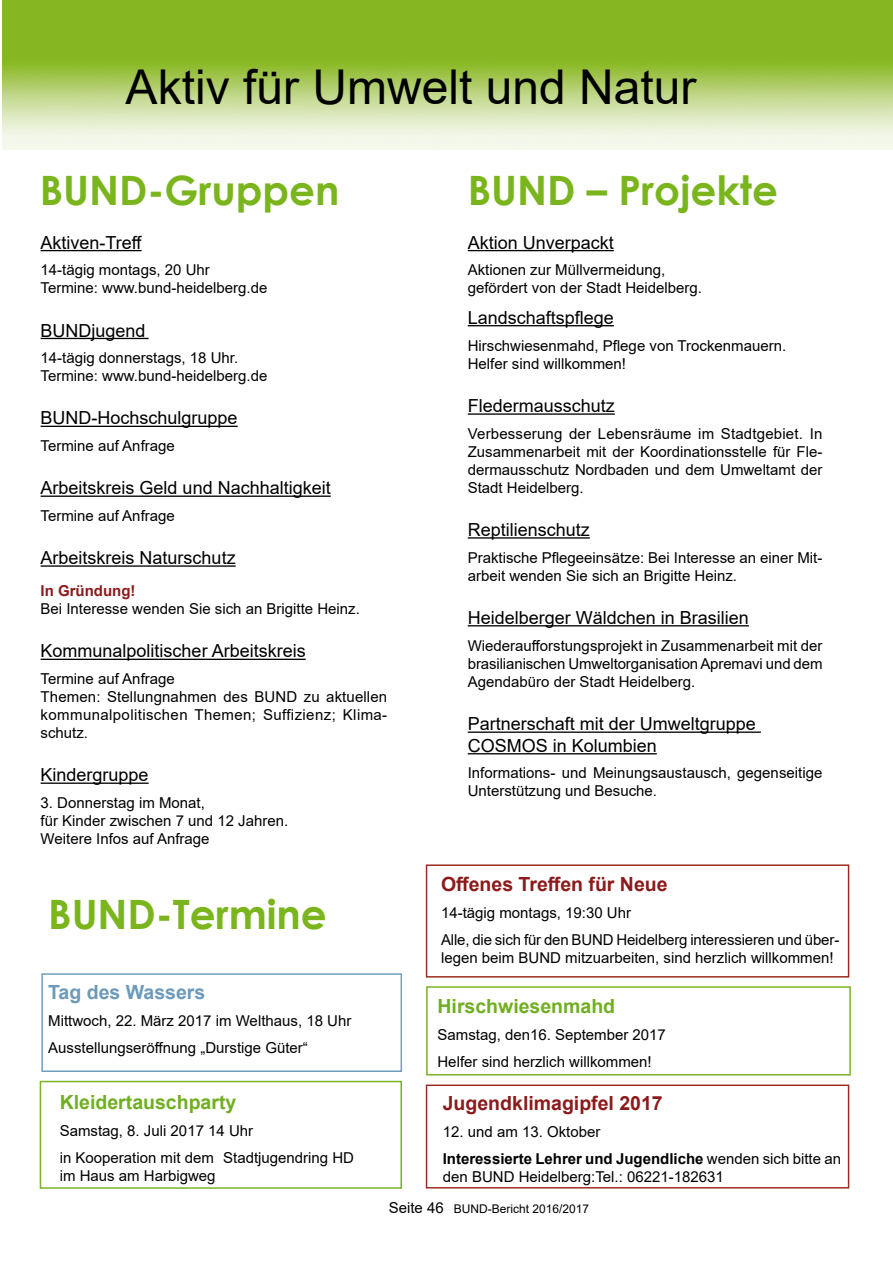
<style>
.page{position:relative;width:893px;height:1263px;background:#fff}
.page>*{position:absolute;margin:0;border:0;box-sizing:border-box;transform-origin:0 0}
.t1{font:48px "Arial";color:#000}
.t2{font:700 40.5px "Century Gothic";color:#7ab51d}
.t3{font:700 19.5px "Arial";color:#8c1a1b}
.t4{font:700 19.5px "Arial";color:#70af21}
.t5{font:700 19.5px "Arial";color:#6d9aba}
.t6{font:18px/21.6px "Arial";color:#000}
.t7{font:15px/18px "Arial";color:#000}
.t8{font:700 15px "Arial";color:#8c1a1b}
.t9{font:12px "Arial";color:#000}
.s1{font-weight:700}
.s2{font-size:15px}
</style>
<div class="page">
<img style="left:2px;top:0;width:891px;height:149px">
<hr style="left:41px;top:250px;width:101px;height:1px;background:#000">
<hr style="left:41px;top:338px;width:108px;height:1px;background:#000">
<hr style="left:41px;top:426px;width:197px;height:1px;background:#000">
<hr style="left:41px;top:495px;width:290px;height:2px;background:#000">
<hr style="left:41px;top:565px;width:195px;height:2px;background:#000">
<hr style="left:41px;top:659px;width:265px;height:1px;background:#000">
<hr style="left:41px;top:782px;width:108px;height:2px;background:#000">
<hr style="left:468px;top:250px;width:146px;height:1px;background:#000">
<hr style="left:468px;top:325px;width:146px;height:1px;background:#000">
<hr style="left:468px;top:413px;width:147px;height:2px;background:#000">
<hr style="left:468px;top:537px;width:122px;height:2px;background:#000">
<hr style="left:468px;top:625px;width:281px;height:1px;background:#000">
<hr style="left:468px;top:731px;width:293px;height:2px;background:#000">
<hr style="left:468px;top:753px;width:189px;height:1px;background:#000">
<div style="left:426px;top:1084px;width:423px;height:104px;border:2px solid #9f2c22"></div>
<div style="left:41px;top:973px;width:361px;height:99px;border:2px solid #719ebd"></div>
<div style="left:426px;top:986px;width:425px;height:89px;border:2px solid #7ab422"></div>
<div style="left:40px;top:1081px;width:362px;height:108px;border:2px solid #7ab422"></div>
<div style="left:426px;top:864px;width:423px;height:113px;border:2px solid #9f2c22"></div>
<h1 class="t1" style="left:126px;top:54px;width:572px">Aktiv für Umwelt und Natur</h1>
<h2 class="t2" style="left:40px;top:159px;width:301px">BUND-Gruppen</h2>
<h2 class="t2" style="left:468px;top:159px;width:312px">BUND – Projekte</h2>
<p class="t6" style="left:41px;top:231px;width:103px">Aktiven-Treff</p>
<p class="t7" style="left:41px;top:261px;width:228px">14-tägig montags, 20 Uhr<br>Termine: www.bund-heidelberg.de</p>
<p class="t6" style="left:41px;top:319px;width:107px">BUNDjugend</p>
<p class="t7" style="left:41px;top:349px;width:228px">14-tägig donnerstags, 18 Uhr.<br>Termine: www.bund-heidelberg.de</p>
<p class="t6" style="left:41px;top:407px;width:199px">BUND-Hochschulgruppe</p>
<p class="t7" style="left:41px;top:437px;width:136px">Termine auf Anfrage</p>
<p class="t6" style="left:41px;top:477px;width:292px">Arbeitskreis Geld und Nachhaltigkeit</p>
<p class="t7" style="left:41px;top:506px;width:136px">Termine auf Anfrage</p>
<p class="t6" style="left:41px;top:547px;width:197px">Arbeitskreis Naturschutz</p>
<p class="t8" style="left:41px;top:580px;width:96px">In Gründung!</p>
<p class="t7" style="left:41px;top:600px;width:321px">Bei Interesse wenden Sie sich an Brigitte Heinz.</p>
<p class="t6" style="left:41px;top:640px;width:267px">Kommunalpolitischer Arbeitskreis</p>
<p class="t7" style="left:41px;top:669px;width:348px">Termine auf Anfrage<br>Themen: Stellungnahmen des BUND zu aktuellen kommunalpolitischen Themen; Suffizienz; Klima&shy;schutz.</p>
<p class="t6" style="left:41px;top:764px;width:110px">Kindergruppe</p>
<p class="t7" style="left:41px;top:793px;width:249px">3. Donnerstag im Monat,<br>für Kinder zwischen 7 und 12 Jahren.<br>Weitere Infos auf Anfrage</p>
<h2 class="t2" style="left:48px;top:884px;width:280px">BUND-Termine</h2>
<h3 class="t5" style="left:48px;top:979px;width:159px">Tag des Wassers</h3>
<p class="t7" style="left:48px;top:1007px;width:305px;line-height:27px">Mittwoch, 22. März 2017 im Welthaus, 18 Uhr<br>Ausstellungseröffnung „Durstige Güter“</p>
<h3 class="t4" style="left:60px;top:1088px;width:178px">Kleidertauschparty</h3>
<p class="t7" style="left:60px;top:1117px;width:296px;line-height:27px">Samstag, 8. Juli 2017 14 Uhr<br>in Kooperation mit dem Stadtjugendring HD</p>
<p class="t7" style="left:60px;top:1166px;width:157px">im Haus am Harbigweg</p>
<p class="t6" style="left:468px;top:231px;width:148px">Aktion Unverpackt</p>
<p class="t7" style="left:468px;top:261px;width:236px">Aktionen zur Müllvermeidung, gefördert von der Stadt Heidelberg.</p>
<p class="t6" style="left:468px;top:307px;width:148px">Landschaftspflege</p>
<p class="t7" style="left:468px;top:336px;width:320px">Hirschwiesenmahd, Pflege von Trockenmauern.<br>Helfer sind willkommen!</p>
<p class="t6" style="left:468px;top:395px;width:149px">Fledermausschutz</p>
<p class="t7" style="left:468px;top:424px;width:356px;text-align:justify">Verbesserung der Lebensräume im Stadtgebiet. In Zusammenarbeit mit der Koordinationsstelle für Fle&shy;dermausschutz Nordbaden und dem Umweltamt der Stadt Heidelberg.</p>
<p class="t6" style="left:468px;top:519px;width:124px">Reptilienschutz</p>
<p class="t7" style="left:468px;top:548px;width:356px">Praktische Pflegeeinsätze: Bei Interesse an einer Mit&shy;arbeit wenden Sie sich an Brigitte Heinz.</p>
<p class="t6" style="left:468px;top:607px;width:283px">Heidelberger Wäldchen in Brasilien</p>
<p class="t7" style="left:468px;top:636px;width:356px;text-align:justify">Wiederaufforstungsprojekt in Zusammenarbeit mit der brasilianischen Umweltorganisation Apremavi und dem Agendabüro der Stadt Heidelberg.</p>
<p class="t6" style="left:468px;top:713px;width:290px">Partnerschaft mit der Umweltgruppe<br>COSMOS in Kolumbien</p>
<p class="t7" style="left:468px;top:764px;width:356px">Informations- und Meinungsaustausch, gegenseitige<br>Unterstützung und Besuche.</p>
<h3 class="t3" style="left:441px;top:870px;width:228px">Offenes Treffen für Neue</h3>
<p class="t7" style="left:441px;top:899px;width:400px;line-height:27px">14-tägig montags, 19:30 Uhr<br>Alle, die sich für den BUND Heidelberg interessieren und über-</p>
<p class="t7" style="left:441px;top:948px;width:394px">legen beim BUND mitzuarbeiten, sind herzlich willkommen!</p>
<h3 class="t4" style="left:437px;top:993px;width:179px">Hirschwiesenmahd</h3>
<p class="t7" style="left:437px;top:1021px;width:230px;line-height:27px">Samstag, den16. September 2017<br>Helfer sind herzlich willkommen!</p>
<h3 class="t3" style="left:443px;top:1089px;width:221px">Jugendklimagipfel 2017</h3>
<p class="t7" style="left:443px;top:1118px;width:400px;line-height:27px">12. und am 13. Oktober<br><span class="s1">Interessierte Lehrer und Jugendliche</span> wenden sich bitte an</p>
<p class="t7" style="left:443px;top:1167px;width:282px">den BUND Heidelberg:Tel.: 06221-182631</p>
<p class="t9" style="left:389px;top:1201px;width:202px"><span class="s2">Seite 46</span> BUND-Bericht 2016/2017</p>
</div>
